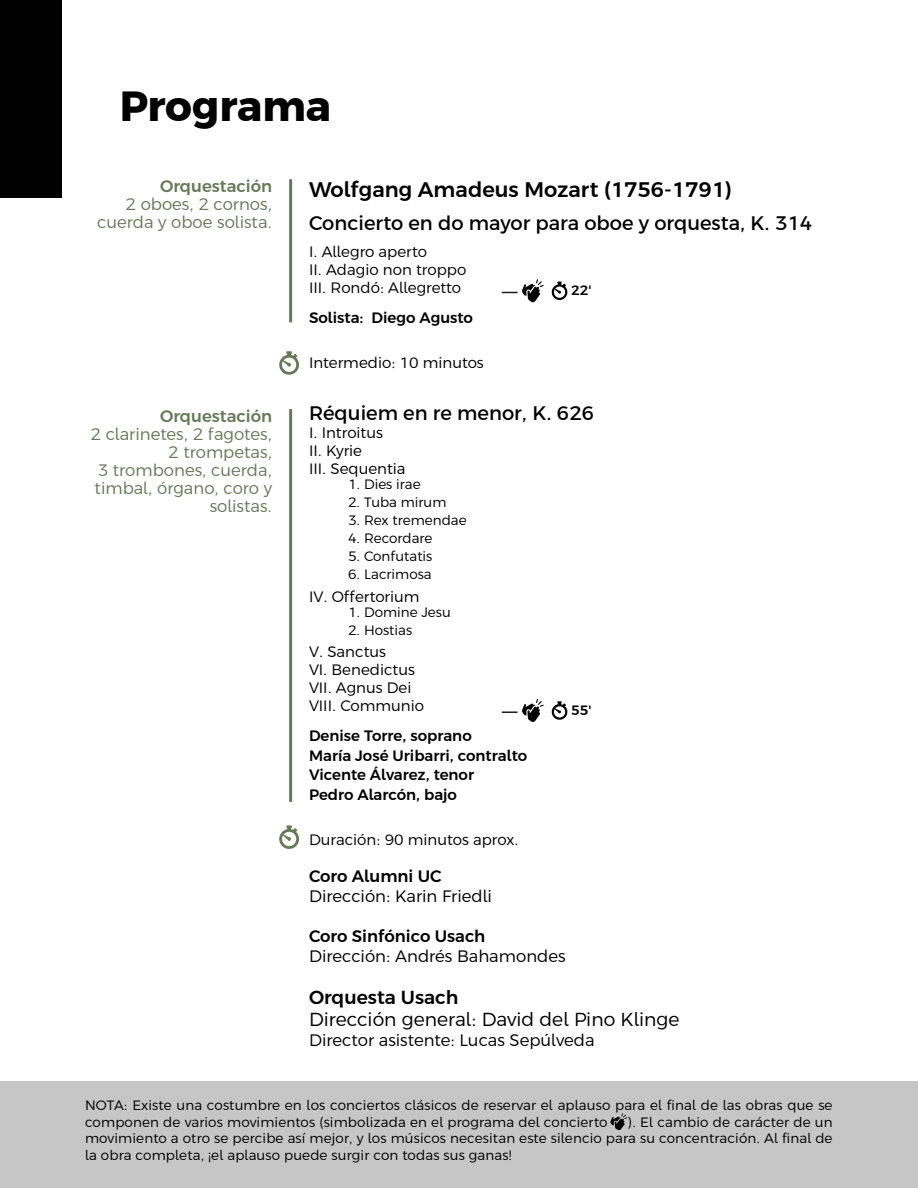
<style>
.page{position:relative;width:918px;height:1188px;background:#fff}
.page>*{position:absolute;margin:0;border:0;box-sizing:border-box;transform-origin:0 0}
.t1{font:700 42px "Argentum Sans";color:#000}
.t2{font:500 21px "Argentum Sans";color:#000}
.t3{font:19.5px "Argentum Sans";color:#000}
.t4{font:300 18.75px "Argentum Sans";color:#000}
.t5{font:500 18.75px "Argentum Sans";color:#000}
.t6{font:300 16.5px/18px "Argentum Sans";color:#667a59;text-align:right}
.t7{font:300 16.5px "Argentum Sans";color:#000}
.t8{font:500 16.5px "Argentum Sans";color:#000}
.t9{font:500 16.5px "Argentum Sans";color:#667a59}
.t10{font:300 15px/18px "Argentum Sans";color:#000}
.t11{font:500 15px/19.5px "Argentum Sans";color:#000}
.t12{font:300 13.5px/16.5px "Argentum Sans";letter-spacing:.01em;color:#000}
.t13{font:500 13.5px "Argentum Sans";color:#000}
</style>
<div class="page">
<div style="left:0;top:0;width:61px;height:198px;background:#000"></div>
<hr style="left:289px;top:179px;width:3px;height:143px;background:#667a59">
<hr style="left:289px;top:409px;width:3px;height:393px;background:#667a59">
<svg style="left:502px;top:279px;width:42px;height:23px"></svg>
<svg style="left:552px;top:282px;width:15px;height:18px"></svg>
<svg style="left:502px;top:699px;width:42px;height:23px"></svg>
<svg style="left:552px;top:701px;width:15px;height:19px"></svg>
<svg style="left:279px;top:825px;width:20px;height:24px"></svg>
<svg style="left:279px;top:351px;width:20px;height:24px"></svg>
<div style="left:0;top:1081px;width:918px;height:107px;background:#c6c6c6"></div>
<svg style="left:610px;top:1113px;width:18px;height:17px"></svg>
<h1 class="t1" style="left:120px;top:75px;width:213px">Programa</h1>
<p class="t9" style="left:160px;top:174px;width:114px">Orquestación</p>
<p class="t6" style="left:97px;top:194px;width:176px">2 oboes, 2 cornos, cuerda y oboe solista.</p>
<p class="t9" style="left:160px;top:405px;width:114px">Orquestación</p>
<p class="t6" style="left:91px;top:424px;width:183px">2 clarinetes, 2 fagotes,<br>2 trompetas,<br>3 trombones, cuerda, timbal, órgano, coro y solistas.</p>
<h2 class="t2" style="left:309px;top:174px;width:424px">Wolfgang Amadeus Mozart (1756-1791)</h2>
<h3 class="t3" style="left:309px;top:209px;width:505px">Concierto en do mayor para oboe y orquesta, K. 314</h3>
<p class="t10" style="left:309px;top:241px;width:159px">I. Allegro aperto<br>II. Adagio non troppo<br>III. Rondó: Allegretto</p>
<p class="t11" style="left:309px;top:307px;width:165px">Solista: Diego Agusto</p>
<p class="t10" style="left:309px;top:352px;width:176px">Intermedio: 10 minutos</p>
<h3 class="t3" style="left:309px;top:400px;width:286px">Réquiem en re menor, K. 626</h3>
<p class="t10" style="left:309px;top:423px;width:98px">I. Introitus<br>II. Kyrie<br>III. Sequentia</p>
<p class="t12" style="left:348px;top:475px;width:74px">1. Dies irae</p>
<p class="t12" style="left:348px;top:493px;width:100px">2. Tuba mirum</p>
<p class="t12" style="left:348px;top:511px;width:120px">3. Rex tremendae</p>
<p class="t12" style="left:348px;top:529px;width:86px">4. Recordare</p>
<p class="t12" style="left:348px;top:547px;width:86px">5. Confutatis</p>
<p class="t12" style="left:348px;top:565px;width:85px">6. Lacrimosa</p>
<p class="t10" style="left:309px;top:586px;width:112px">IV. Offertorium</p>
<p class="t12" style="left:348px;top:603px;width:104px">1. Domine Jesu</p>
<p class="t12" style="left:348px;top:621px;width:66px">2. Hostias</p>
<p class="t10" style="left:309px;top:642px;width:116px">V. Sanctus<br>VI. Benedictus<br>VII. Agnus Dei<br>VIII. Communio</p>
<p class="t11" style="left:309px;top:725px;width:220px">Denise Torre, soprano<br>María José Uribarri, contralto<br>Vicente Álvarez, tenor<br>Pedro Alarcón, bajo</p>
<p class="t10" style="left:309px;top:829px;width:211px">Duración: 90 minutos aprox.</p>
<p class="t8" style="left:309px;top:865px;width:134px">Coro Alumni UC</p>
<p class="t7" style="left:309px;top:885px;width:184px">Dirección: Karin Friedli</p>
<p class="t8" style="left:309px;top:924px;width:178px">Coro Sinfónico Usach</p>
<p class="t7" style="left:309px;top:945px;width:258px">Dirección: Andrés Bahamondes</p>
<h3 class="t5" style="left:309px;top:984px;width:151px">Orquesta Usach</h3>
<h3 class="t4" style="left:309px;top:1007px;width:372px">Dirección general: David del Pino Klinge</h3>
<p class="t7" style="left:309px;top:1029px;width:287px">Director asistente: Lucas Sepúlveda</p>
<p class="t13" style="left:571px;top:281px;width:22px">22'</p>
<p class="t13" style="left:571px;top:701px;width:22px">55'</p>
<p class="t12" style="left:85px;top:1096px;width:749px">NOTA: Existe una costumbre en los conciertos clásicos de reservar el aplauso para el final de las obras que se componen de varios movimientos (simbolizada en el programa del concierto</p>
<p class="t12" style="left:85px;top:1113px;width:749px;text-align:justify;text-indent:543px">). El cambio de carácter de un movimiento a otro se percibe así mejor, y los músicos necesitan este silencio para su concentración. Al final de la obra completa, ¡el aplauso puede surgir con todas sus ganas!</p>
</div>
